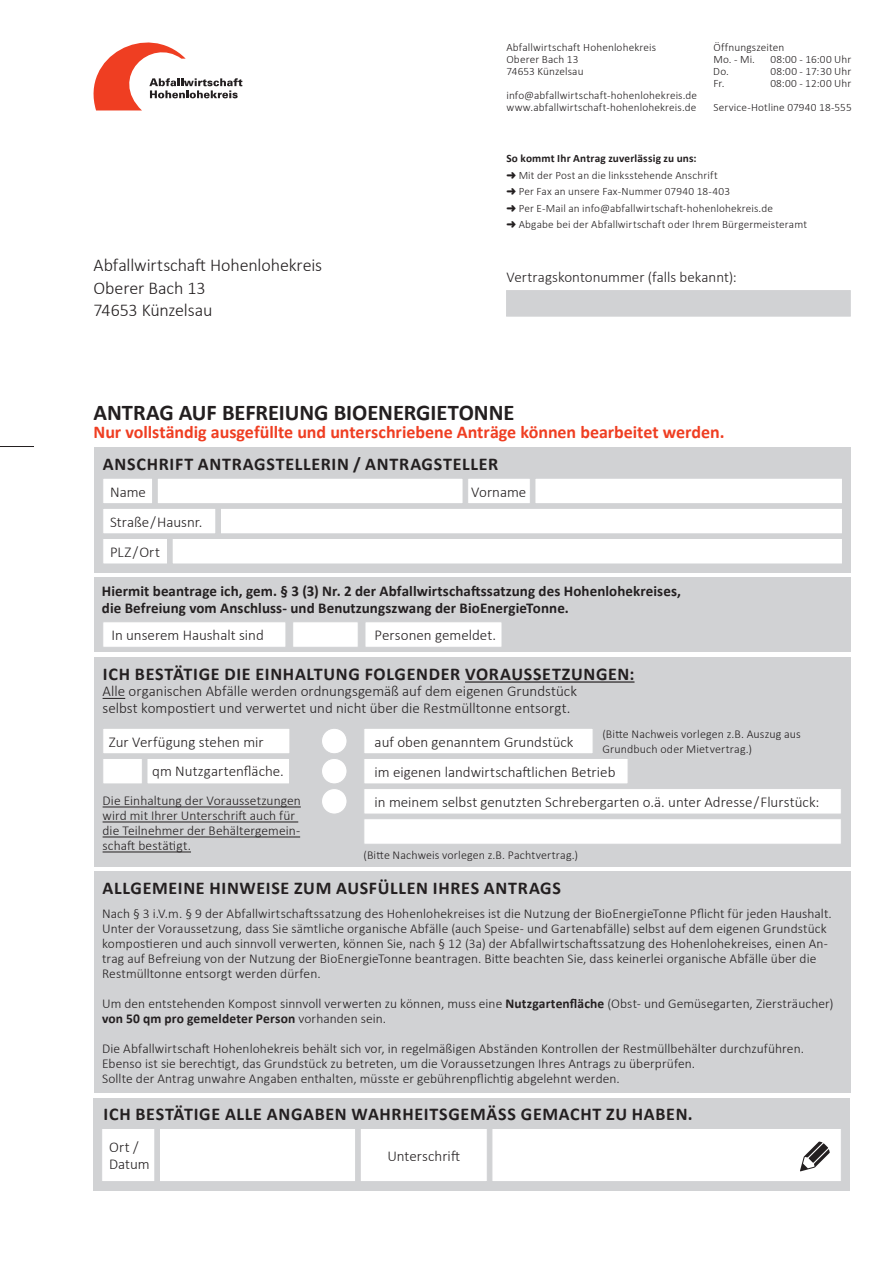
<style>
.page{position:relative;width:893px;height:1263px;background:#fff}
.page>*{position:absolute;margin:0;border:0;box-sizing:border-box;transform-origin:0 0}
.t1{font:700 22.5px "Calibri";letter-spacing:-.005em;color:#231f20}
.t2{font:700 18px "Calibri";letter-spacing:.04em;color:#231f20}
.t3{font:700 18px "Calibri";color:#ef3e22}
.t4{font:300 18px/22.5px "Calibri";letter-spacing:-.01em;color:#231f20}
.t5{font:300 15px/16.5px "Calibri";color:#231f20}
.t6{font:700 15px/16.5px "Calibri";letter-spacing:.005em;color:#231f20}
.t7{font:300 13.5px/15px "Calibri";letter-spacing:.005em;color:#231f20}
.t8{font:300 12px/14.4px "Calibri";letter-spacing:.01em;color:#231f20}
.t9{font:300 11.25px/16.5px "Calibri";letter-spacing:.01em;color:#231f20}
.s1{font-weight:700}
</style>
<div class="page">
<div style="left:94px;top:447px;width:756px;height:126px;background:#d1d2d4"></div>
<div style="left:94px;top:871px;width:756px;height:222px;background:#d1d2d4"></div>
<div style="left:94px;top:578px;width:756px;height:74px;background:#d1d2d4"></div>
<div style="left:103px;top:622px;width:183px;height:25px;background:#fff;border:1px solid #d1d2d4"></div>
<div style="left:292px;top:622px;width:66px;height:25px;background:#fff;border:1px solid #d1d2d4"></div>
<div style="left:365px;top:622px;width:137px;height:25px;background:#fff;border:1px solid #d1d2d4"></div>
<div style="left:94px;top:657px;width:756px;height:209px;background:#d1d2d4"></div>
<hr style="left:465px;top:681px;width:169px;height:2px;background:#231f20">
<svg style="left:103px;top:698px;width:22px;height:1px"></svg>
<div style="left:364px;top:818px;width:477px;height:26px;background:#fff;border:1px solid #d1d2d4"></div>
<div style="left:103px;top:728px;width:187px;height:26px;background:#fff;border:1px solid #d1d2d4"></div>
<hr style="left:103px;top:807px;width:198px;height:1px;background:#231f20">
<hr style="left:103px;top:822px;width:195px;height:1px;background:#231f20">
<hr style="left:103px;top:837px;width:197px;height:1px;background:#231f20">
<hr style="left:103px;top:852px;width:88px;height:1px;background:#231f20">
<div style="left:147px;top:758px;width:143px;height:26px;background:#fff;border:1px solid #d1d2d4"></div>
<div style="left:103px;top:758px;width:40px;height:26px;background:#fff;border:1px solid #d1d2d4"></div>
<div style="left:94px;top:1098px;width:756px;height:92px;background:#d1d2d4"></div>
<div style="left:360px;top:1128px;width:127px;height:54px;background:#fff;border:1px solid #d1d2d4"></div>
<div style="left:101px;top:1128px;width:54px;height:54px;background:#fff;border:1px solid #d1d2d4"></div>
<div style="left:159px;top:1128px;width:197px;height:54px;background:#fff;border:1px solid #d1d2d4"></div>
<div style="left:492px;top:1128px;width:349px;height:54px;background:#fff;border:1px solid #d1d2d4"></div>
<svg style="left:800px;top:1141px;width:30px;height:30px"></svg>
<div style="left:321px;top:758px;width:26px;height:26px;background:#fff;border-radius:50%"></div>
<div style="left:321px;top:758px;width:26px;height:26px;border:1px solid #d1d2d4;border-radius:50%"></div>
<div style="left:321px;top:788px;width:26px;height:26px;background:#fff;border-radius:50%"></div>
<div style="left:321px;top:788px;width:26px;height:26px;border:1px solid #d1d2d4;border-radius:50%"></div>
<svg style="left:364px;top:729px;width:477px;height:85px"></svg>
<div style="left:321px;top:728px;width:26px;height:26px;background:#fff;border-radius:50%"></div>
<div style="left:321px;top:728px;width:26px;height:26px;border:1px solid #d1d2d4;border-radius:50%"></div>
<div style="left:103px;top:478px;width:50px;height:26px;background:#fff;border:1px solid #d1d2d4"></div>
<div style="left:157px;top:478px;width:306px;height:26px;background:#fff;border:1px solid #d1d2d4"></div>
<div style="left:535px;top:478px;width:308px;height:26px;background:#fff;border:1px solid #d1d2d4"></div>
<div style="left:467px;top:478px;width:63px;height:26px;background:#fff;border:1px solid #d1d2d4"></div>
<div style="left:103px;top:508px;width:113px;height:26px;background:#fff;border:1px solid #d1d2d4"></div>
<div style="left:220px;top:508px;width:623px;height:26px;background:#fff;border:1px solid #d1d2d4"></div>
<div style="left:172px;top:538px;width:671px;height:26px;background:#fff;border:1px solid #d1d2d4"></div>
<div style="left:103px;top:538px;width:65px;height:26px;background:#fff;border:1px solid #d1d2d4"></div>
<div style="left:506px;top:290px;width:344px;height:26px;background:#d1d2d4"></div>
<svg style="left:93px;top:42px;width:149px;height:68px"></svg>
<hr style="left:0;top:446px;width:34px;height:1px;background:#231f20">
<p class="t9" style="left:506px;top:41px;width:151px;line-height:12px">Abfallwirtschaft Hohenlohekreis<br>Oberer Bach 13<br>74653 Künzelsau</p>
<p class="t9" style="left:506px;top:89px;width:192px;line-height:12px">info@abfallwirtschaft-hohenlohekreis.de www.abfallwirtschaft-hohenlohekreis.de</p>
<p class="t9" style="left:713px;top:41px;width:73px;line-height:12px">Öffnungszeiten<br>Mo. - Mi.</p>
<p class="t9" style="left:770px;top:51px;width:82px">08:00 - 16:00 Uhr</p>
<p class="t9" style="left:713px;top:63px;width:17px">Do.</p>
<p class="t9" style="left:770px;top:63px;width:82px">08:00 - 17:30 Uhr</p>
<p class="t9" style="left:713px;top:75px;width:13px">Fr.</p>
<p class="t9" style="left:713px;top:71px;width:140px;line-height:24px;text-align:right">08:00 - 12:00 Uhr<br>Service-Hotline 07940 18-555</p>
<h2 class="t4" style="left:94px;top:254px;width:230px">Abfallwirtschaft Hohenlohekreis<br>Oberer Bach 13<br>74653 Künzelsau</h2>
<p class="t9" style="left:506px;top:150px;width:302px"><span class="s1">So kommt Ihr Antrag zuverlässig zu uns:<br></span>➜ Mit der Post an die linksstehende Anschrift<br>➜ Per Fax an unsere Fax-Nummer 07940 18-403<br>➜ Per E-Mail an info@abfallwirtschaft-hohenlohekreis.de<br>➜ Abgabe bei der Abfallwirtschaft oder Ihrem Bürgermeisteramt</p>
<p class="t5" style="left:507px;top:269px;width:232px">Vertragskontonummer (falls bekannt):</p>
<h1 class="t1" style="left:94px;top:398px;width:422px">ANTRAG AUF BEFREIUNG BIOENERGIETONNE</h1>
<h2 class="t3" style="left:94px;top:420px;width:632px">Nur vollständig ausgefüllte und unterschriebene Anträge können bearbeitet werden.</h2>
<h2 class="t2" style="left:103px;top:452px;width:397px">ANSCHRIFT ANTRAGSTELLERIN / ANTRAGSTELLER</h2>
<p class="t5" style="left:110px;top:483px;width:37px">Name</p>
<p class="t5" style="left:471px;top:483px;width:57px">Vorname</p>
<p class="t5" style="left:110px;top:506px;width:94px;line-height:30.2px">Straße / Hausnr.<br>PLZ / Ort</p>
<p class="t6" style="left:102px;top:583px;width:581px">Hiermit beantrage ich, gem. § 3 (3) Nr. 2 der Abfallwirtschaftssatzung des Hohenlohekreises, die Befreiung vom Anschluss- und Benutzungszwang der BioEnergieTonne.</p>
<p class="t5" style="left:111px;top:627px;width:154px">In unserem Haushalt sind</p>
<p class="t5" style="left:375px;top:627px;width:123px">Personen gemeldet.</p>
<h2 class="t2" style="left:103px;top:662px;width:533px">ICH BESTÄTIGE DIE EINHALTUNG FOLGENDER VORAUSSETZUNGEN:</h2>
<p class="t5" style="left:103px;top:683px;width:476px">Alle organischen Abfälle werden ordnungsgemäß auf dem eigenen Grundstück selbst kompostiert und verwertet und nicht über die Restmülltonne entsorgt.</p>
<p class="t5" style="left:109px;top:733px;width:156px">Zur Verfügung stehen mir</p>
<p class="t8" style="left:603px;top:727px;width:200px">(Bitte Nachweis vorlegen z.B. Auszug aus<br>Grundbuch oder Mietvertrag.)</p>
<p class="t5" style="left:375px;top:733px;width:200px">auf oben genanntem Grundstück</p>
<p class="t5" style="left:152px;top:763px;width:133px">qm Nutzgartenfläche.</p>
<p class="t7" style="left:103px;top:793px;width:200px">Die Einhaltung der Voraussetzungen wird mit Ihrer Unterschrift auch für die Teilnehmer der Behältergemein&shy;schaft bestätigt.</p>
<p class="t5" style="left:375px;top:757px;width:446px;line-height:30.2px">im eigenen landwirtschaftlichen Betrieb<br>in meinem selbst genutzten Schrebergarten o.ä. unter Adresse / Flurstück:</p>
<p class="t8" style="left:364px;top:848px;width:216px">(Bitte Nachweis vorlegen z.B. Pachtvertrag.)</p>
<h2 class="t2" style="left:102px;top:876px;width:460px">ALLGEMEINE HINWEISE ZUM AUSFÜLLEN IHRES ANTRAGS</h2>
<p class="t7" style="left:102px;top:906px;width:731px">Nach § 3 i.V.m. § 9 der Abfallwirtschaftssatzung des Hohenlohekreises ist die Nutzung der BioEnergieTonne Pflicht für jeden Haushalt.<br>Unter der Voraussetzung, dass Sie sämtliche organische Abfälle (auch Speise- und Gartenabfälle) selbst auf dem eigenen Grundstück kompostieren und auch sinnvoll verwerten, können Sie, nach § 12 (3a) der Abfallwirtschaftssatzung des Hohenlohekreises, einen An&shy;trag auf Befreiung von der Nutzung der BioEnergieTonne beantragen. Bitte beachten Sie, dass keinerlei organische Abfälle über die Restmülltonne entsorgt werden dürfen.</p>
<p class="t7" style="left:102px;top:996px;width:733px">Um den entstehenden Kompost sinnvoll verwerten zu können, muss eine <span class="s1">Nutzgartenfläche</span> (Obst- und Gemüsegarten, Ziersträucher) <span class="s1">von 50 qm pro gemeldeter Person</span> vorhanden sein.</p>
<p class="t7" style="left:102px;top:1041px;width:703px">Die Abfallwirtschaft Hohenlohekreis behält sich vor, in regelmäßigen Abständen Kontrollen der Restmüllbehälter durchzuführen.<br>Ebenso ist sie berechtigt, das Grundstück zu betreten, um die Voraussetzungen Ihres Antrags zu überprüfen.<br>Sollte der Antrag unwahre Angaben enthalten, müsste er gebührenpflichtig abgelehnt werden.</p>
<h2 class="t2" style="left:104px;top:1102px;width:591px">ICH BESTÄTIGE ALLE ANGABEN WAHRHEITSGEMÄSS GEMACHT ZU HABEN.</h2>
<p class="t5" style="left:109px;top:1139px;width:42px">Ort /<br>Datum</p>
<p class="t5" style="left:387px;top:1147px;width:74px">Unterschrift</p>
</div>
